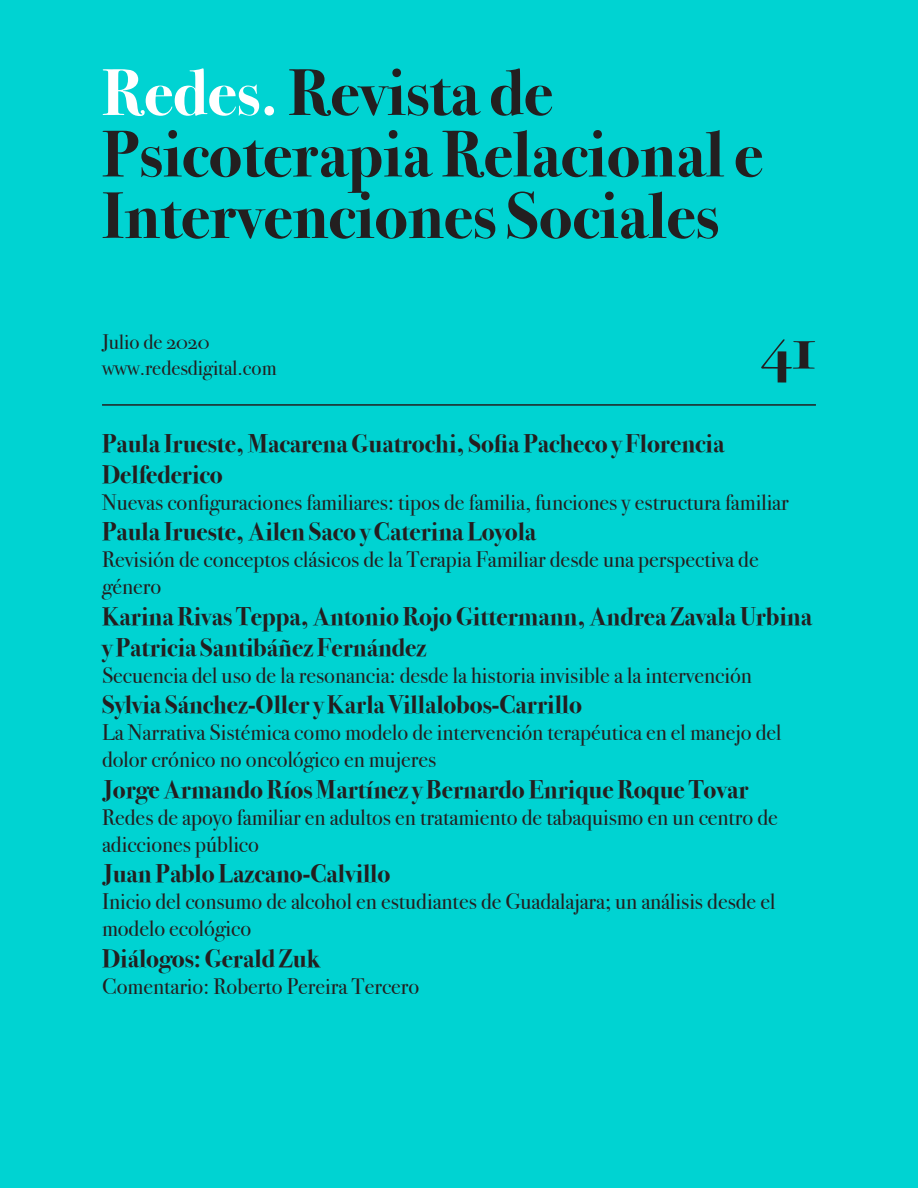
<style>
.page{position:relative;width:918px;height:1188px;background:#00d3d2}
.page>*{position:absolute;margin:0;border:0;box-sizing:border-box;transform-origin:0 0}
.t1{font:700 66px/61.5px "Bodoni Svty Two OSITCTT";color:#231f20}
.t2{font:700 63px "Bodoni Svty Two OSITCTT";color:#231f20}
.t3{font:700 25.5px/30.6px "Bodoni Svty Two OSITCTT";color:#231f20}
.t4{font:22.5px/27px "Bodoni Svty Two OSITCTT";color:#231f20}
.t5{font:21px "Bodoni Svty Two OSITCTT";color:#231f20}
.s1{color:#fff}
</style>
<div class="page">
<hr style="left:102px;top:404px;width:714px;height:2px;background:#231f20">
<p class="t1" style="left:102px;top:63px;width:663px"><span class="s1">Redes.</span> Revista de<br>Psicoterapia Relacional e</p>
<p class="t1" style="left:102px;top:186px;width:618px">Intervenciones Sociales</p>
<p class="t5" style="left:102px;top:330px;width:109px">Julio de 2020</p>
<p class="t5" style="left:102px;top:355px;width:176px">www.redesdigital.com</p>
<p class="t2" style="left:761px;top:310px;width:56px">41</p>
<p class="t3" style="left:102px;top:429px;width:624px">Paula Irueste, Macarena Guatrochi, Sofia Pacheco y Florencia<br>Delfederico</p>
<p class="t4" style="left:102px;top:489px;width:688px">Nuevas configuraciones familiares: tipos de familia, funciones y estructura familiar</p>
<p class="t3" style="left:102px;top:517px;width:436px">Paula Irueste, Ailen Saco y Caterina Loyola</p>
<p class="t4" style="left:102px;top:546px;width:658px">Revisión de conceptos clásicos de la Terapia Familiar desde una perspectiva de género</p>
<p class="t3" style="left:102px;top:601px;width:711px">Karina Rivas Teppa, Antonio Rojo Gittermann, Andrea Zavala Urbina y Patricia Santibáñez Fernández</p>
<p class="t4" style="left:102px;top:661px;width:651px">Secuencia del uso de la resonancia: desde la historia invisible a la intervención</p>
<p class="t3" style="left:102px;top:690px;width:481px">Sylvia Sánchez-Oller y Karla Villalobos-Carrillo</p>
<p class="t4" style="left:102px;top:719px;width:681px">La Narrativa Sistémica como modelo de intervención terapéutica en el manejo del dolor crónico no oncológico en mujeres</p>
<p class="t3" style="left:102px;top:774px;width:648px">Jorge Armando Ríos Martínez y Bernardo Enrique Roque Tovar</p>
<p class="t4" style="left:102px;top:804px;width:677px">Redes de apoyo familiar en adultos en tratamiento de tabaquismo en un centro de adicciones público</p>
<p class="t3" style="left:102px;top:859px;width:290px">Juan Pablo Lazcano-Calvillo</p>
<p class="t4" style="left:102px;top:888px;width:675px">Inicio del consumo de alcohol en estudiantes de Guadalajara; un análisis desde el modelo ecológico</p>
<p class="t3" style="left:102px;top:943px;width:219px">Diálogos: Gerald Zuk</p>
<p class="t4" style="left:102px;top:973px;width:319px">Comentario: Roberto Pereira Tercero</p>
</div>
